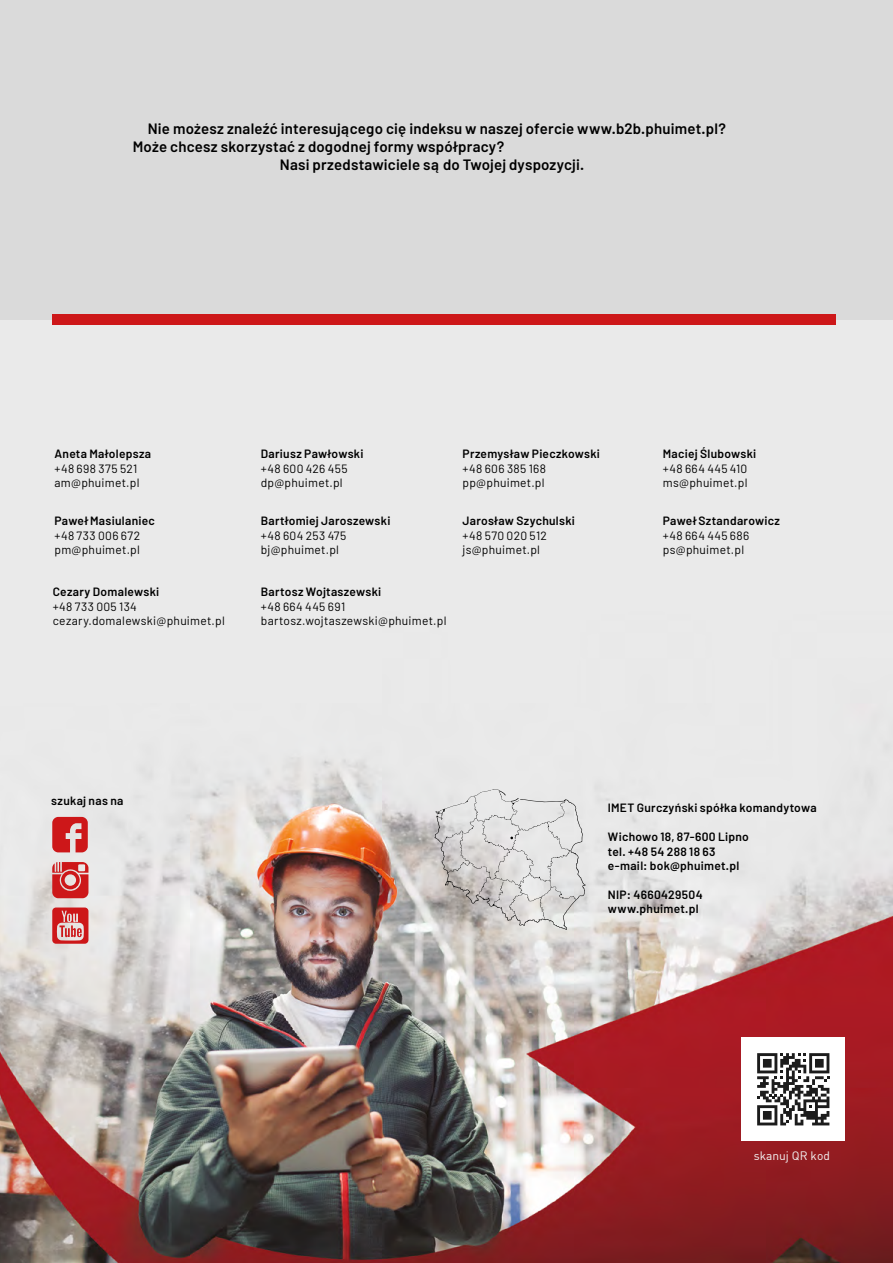
<style>
.page{position:relative;width:893px;height:1263px;background:#fff}
.page>*{position:absolute;margin:0;border:0;box-sizing:border-box;transform-origin:0 0}
.t1{font:600 15px "Barlow";letter-spacing:.01em;color:#000}
.t2{font:600 12px/14.4px "Barlow";letter-spacing:.025em;color:#000}
.t3{font:12px/14.4px "Barlow";letter-spacing:.025em;color:#000}
.t4{font:12px "DIN Regular PL";color:#f4f4f4}
</style>
<div class="page">
<img style="left:0;top:320px;width:893px;height:943px">
<svg style="left:434px;top:789px;width:152px;height:141px;background:#d4d3d2"></svg>
<svg style="left:52px;top:817px;width:36px;height:35px"></svg>
<svg style="left:52px;top:907px;width:36px;height:37px"></svg>
<svg style="left:52px;top:862px;width:36px;height:36px"></svg>
<div style="left:742px;top:1037px;width:103px;height:104px;background:#fff"></div>
<svg style="left:757px;top:1053px;width:72px;height:72px"></svg>
<div style="left:0;top:0;width:893px;height:320px;background:#dadada"></div>
<div style="left:53px;top:314px;width:783px;height:11px;background:#cd1719"></div>
<p class="t1" style="left:148px;top:119px;width:579px">Nie możesz znaleźć interesującego cię indeksu w naszej ofercie www.b2b.phuimet.pl?</p>
<p class="t1" style="left:133px;top:137px;width:373px">Może chcesz skorzystać z dogodnej formy współpracy?</p>
<p class="t1" style="left:280px;top:155px;width:306px">Nasi przedstawiciele są do Twojej dyspozycji.</p>
<p class="t2" style="left:54px;top:447px;width:98px">Aneta Małolepsza</p>
<p class="t3" style="left:54px;top:460px;width:86px">+48 698 375 521 am@phuimet.pl</p>
<p class="t2" style="left:54px;top:514px;width:102px">Paweł Masiulaniec</p>
<p class="t3" style="left:54px;top:527px;width:87px">+48 733 006 672 pm@phuimet.pl</p>
<p class="t2" style="left:53px;top:584px;width:108px">Cezary Domalewski</p>
<p class="t3" style="left:53px;top:598px;width:174px">+48 733 005 134 cezary.domalewski@phuimet.pl</p>
<p class="t2" style="left:261px;top:447px;width:104px">Dariusz Pawłowski</p>
<p class="t3" style="left:261px;top:460px;width:88px">+48 600 426 455 dp@phuimet.pl</p>
<p class="t2" style="left:261px;top:514px;width:131px">Bartłomiej Jaroszewski</p>
<p class="t3" style="left:261px;top:527px;width:87px">+48 604 253 475 bj@phuimet.pl</p>
<p class="t2" style="left:261px;top:584px;width:122px">Bartosz Wojtaszewski</p>
<p class="t3" style="left:261px;top:598px;width:187px">+48 664 445 691 bartosz.wojtaszewski@phuimet.pl</p>
<p class="t2" style="left:463px;top:447px;width:139px">Przemysław Pieczkowski</p>
<p class="t3" style="left:463px;top:460px;width:85px">+48 606 385 168 pp@phuimet.pl</p>
<p class="t2" style="left:463px;top:514px;width:114px">Jarosław Szychulski</p>
<p class="t3" style="left:463px;top:527px;width:86px">+48 570 020 512 js@phuimet.pl</p>
<p class="t2" style="left:663px;top:447px;width:95px">Maciej Ślubowski</p>
<p class="t3" style="left:663px;top:460px;width:86px">+48 664 445 410 ms@phuimet.pl</p>
<p class="t2" style="left:663px;top:514px;width:119px">Paweł Sztandarowicz</p>
<p class="t3" style="left:663px;top:527px;width:88px">+48 664 445 686 ps@phuimet.pl</p>
<p class="t2" style="left:51px;top:793px;width:74px">szukaj nas na</p>
<p class="t2" style="left:608px;top:801px;width:210px">IMET Gurczyński spółka komandytowa</p>
<p class="t2" style="left:608px;top:829px;width:142px">Wichowo 18, 87-600 Lipno tel. +48 54 288 18 63 e-mail: bok@phuimet.pl</p>
<p class="t2" style="left:608px;top:887px;width:96px">NIP: 4660429504 www.phuimet.pl</p>
<p class="t4" style="left:754px;top:1148px;width:78px">skanuj QR kod</p>
</div>
